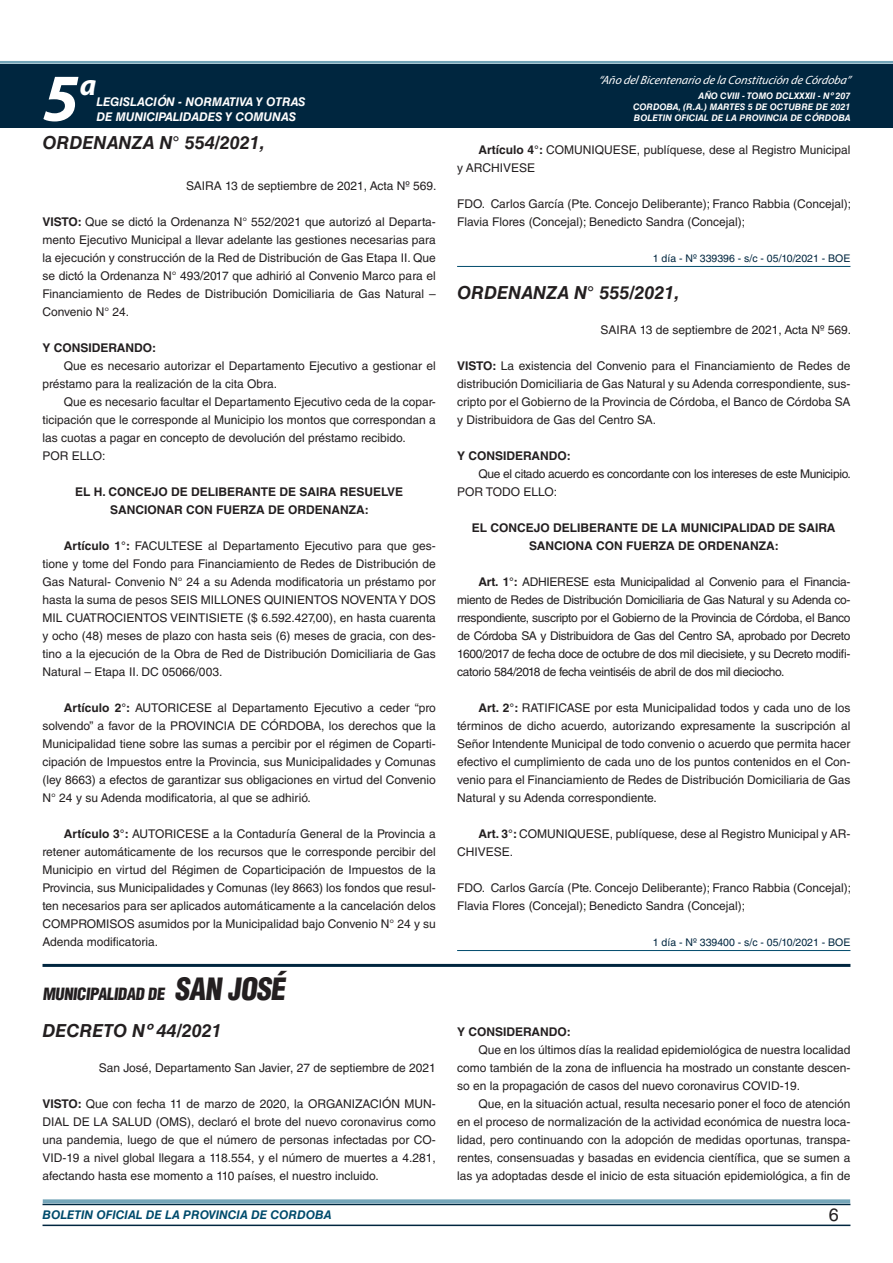
<style>
.page{position:relative;width:893px;height:1263px;background:#fff}
.page>*{position:absolute;margin:0;border:0;box-sizing:border-box;transform-origin:0 0}
.t1{font:italic 700 67.5px "Myriad Pro";color:#fff}
.t2{font:italic 700 30px "Myriad Pro";color:#fff}
.NOMBRE_DE_MINISTERIO{font:italic 700 18px "Helvetica LT Std";color:#231f20}
.t3{font:18px "Helvetica LT Std";color:#231f20}
.BASE{font:900 condensed 16.5px "Helvetica LT Std";color:#231f20}
.BASE-2{font:12px/18px "Helvetica LT Std";color:#231f20;text-align:justify}
.RESUELVE{font:700 12px/18px "Helvetica LT Std";color:#231f20;text-align:center}
.FECHA{font:12px "Helvetica LT Std";color:#231f20}
.BASE-3{font:12px "Helvetica LT Std";letter-spacing:-.025em;color:#231f20}
.t4{font:italic 700 12px "Helvetica LT Std";color:#fff}
.t5{font:italic 12px "Myriad Pro";color:#fff}
.BASE-4{font:700 12px "Helvetica LT Std";color:#231f20}
.t6{font:italic 700 12px "Helvetica LT Std";color:#004b6c}
.FECHA_DE_VENCIMIENTO{font:10.5px "Helvetica LT Std";color:#00263f}
.t7{font:italic 700 9px/10.8px "Helvetica LT Std";color:#fff;text-align:justify}
.s1{font-weight:700}
.s2{font-size:30px}
</style>
<div class="page">
<div style="left:0;top:61px;width:893px;height:6px;background:#fff;opacity:.75"></div>
<div style="left:0;top:64px;width:893px;height:64px;background:#00263f"></div>
<hr style="left:43px;top:1224px;width:807px;height:2px;background:#00263f">
<div style="left:42px;top:1198px;width:809px;height:8px;background:#fff;opacity:.75"></div>
<hr style="left:457px;top:266px;width:393px;height:1px;background:#004b6c">
<hr style="left:457px;top:950px;width:393px;height:1px;background:#004b6c">
<hr style="left:43px;top:964px;width:807px;height:3px;background:#00263f">
<h1 class="t1" style="left:43px;top:54px;width:38px">5</h1>
<h2 class="t2" style="left:80px;top:66px;width:18px">a</h2>
<p class="t4" style="left:96px;top:95px;width:211px">LEGISLACIÓN - NORMATIVA Y OTRAS</p>
<p class="t4" style="left:96px;top:109px;width:201px">DE MUNICIPALIDADES Y COMUNAS</p>
<p class="NOMBRE_DE_MINISTERIO" style="left:43px;top:131px;width:224px">ORDENANZA N° 554/2021,</p>
<p class="FECHA" style="left:186px;top:179px;width:252px">SAIRA 13 de septiembre de 2021, Acta Nº 569.</p>
<p class="BASE-2" style="left:43px;top:213px;width:395px"><span class="s1">VISTO:</span> Que se dictó la Ordenanza N° 552/2021 que autorizó al Departa&shy;mento Ejecutivo Municipal a llevar adelante las gestiones necesarias para la ejecución y construcción de la Red de Distribución de Gas Etapa II. Que se dictó la Ordenanza N° 493/2017 que adhirió al Convenio Marco para el Financiamiento de Redes de Distribución Domiciliaria de Gas Natural – Convenio N° 24.</p>
<p class="BASE-4" style="left:43px;top:340px;width:115px">Y CONSIDERANDO:</p>
<p class="BASE-2" style="left:43px;top:357px;width:395px;text-indent:21px">Que es necesario autorizar el Departamento Ejecutivo a gestionar el préstamo para la realización de la cita Obra.</p>
<p class="BASE-2" style="left:43px;top:393px;width:395px;text-indent:21px">Que es necesario facultar el Departamento Ejecutivo ceda de la copar&shy;ticipación que le corresponde al Municipio los montos que correspondan a las cuotas a pagar en concepto de devolución del préstamo recibido.</p>
<p class="BASE-2" style="left:43px;top:447px;width:64px">POR ELLO:</p>
<p class="RESUELVE" style="left:75px;top:482px;width:330px">EL H. CONCEJO DE DELIBERANTE DE SAIRA RESUELVE<br>SANCIONAR CON FUERZA DE ORDENANZA:</p>
<p class="BASE-2" style="left:43px;top:537px;width:395px;text-indent:21px"><span class="s1">Artículo 1°:</span> FACULTESE al Departamento Ejecutivo para que ges&shy;tione y tome del Fondo para Financiamiento de Redes de Distribución de Gas Natural- Convenio N° 24 a su Adenda modificatoria un préstamo por hasta la suma de pesos SEIS MILLONES QUINIENTOS NOVENTA Y DOS MIL CUATROCIENTOS VEINTISIETE ($ 6.592.427,00), en hasta cuarenta y ocho (48) meses de plazo con hasta seis (6) meses de gracia, con des&shy;tino a la ejecución de la Obra de Red de Distribución Domiciliaria de Gas Natural – Etapa II. DC 05066/003.</p>
<p class="BASE-2" style="left:43px;top:699px;width:395px;text-indent:21px"><span class="s1">Artículo 2°:</span> AUTORICESE al Departamento Ejecutivo a ceder “pro solvendo” a favor de la PROVINCIA DE CÓRDOBA, los derechos que la Municipalidad tiene sobre las sumas a percibir por el régimen de Coparti&shy;cipación de Impuestos entre la Provincia, sus Municipalidades y Comunas (ley 8663) a efectos de garantizar sus obligaciones en virtud del Convenio N° 24 y su Adenda modificatoria, al que se adhirió.</p>
<p class="BASE-2" style="left:43px;top:825px;width:395px;text-indent:21px"><span class="s1">Artículo 3°:</span> AUTORICESE a la Contaduría General de la Provincia a retener automáticamente de los recursos que le corresponde percibir del Municipio en virtud del Régimen de Coparticipación de Impuestos de la Provincia, sus Municipalidades y Comunas (ley 8663) los fondos que resul&shy;ten necesarios para ser aplicados automáticamente a la cancelación delos COMPROMISOS asumidos por la Municipalidad bajo Convenio N° 24 y su Adenda modificatoria.</p>
<p class="BASE" style="left:43px;top:983px;width:249px">MUNICIPALIDAD DE <span class="s2">SAN JOSÉ</span></p>
<p class="NOMBRE_DE_MINISTERIO" style="left:43px;top:1020px;width:181px">DECRETO Nº 44/2021</p>
<p class="FECHA" style="left:99px;top:1061px;width:338px">San José, Departamento San Javier, 27 de septiembre de 2021</p>
<p class="BASE-2" style="left:43px;top:1095px;width:395px"><span class="s1">VISTO:</span> Que con fecha 11 de marzo de 2020, la ORGANIZACIÓN MUN-DIAL DE LA SALUD (OMS), declaró el brote del nuevo coronavirus como una pandemia, luego de que el número de personas infectadas por CO-VID-19 a nivel global llegara a 118.554, y el número de muertes a 4.281, afectando hasta ese momento a 110 países, el nuestro incluido.</p>
<p class="t5" style="left:598px;top:72px;width:254px">“Año delBicentenario de la Constitución de Córdoba”</p>
<p class="t7" style="left:633px;top:91px;width:219px;text-indent:65px">AÑO CVIII - TOMO DCLXXXII - Nº 207<br>CORDOBA, (R.A.) MARTES 5 DE OCTUBRE DE 2021<br>BOLETIN OFICIAL DE LA PROVINCIA DE CÓRDOBA</p>
<p class="BASE-2" style="left:457px;top:141px;width:395px;text-indent:21px"><span class="s1">Artículo 4°:</span> COMUNIQUESE, publíquese, dese al Registro Municipal y ARCHIVESE</p>
<p class="BASE-2" style="left:457px;top:195px;width:395px">FDO. Carlos García (Pte. Concejo Deliberante); Franco Rabbia (Concejal);<br>Flavia Flores (Concejal); Benedicto Sandra (Concejal);</p>
<p class="FECHA_DE_VENCIMIENTO" style="left:653px;top:252px;width:199px">1 día - Nº 339396 - s/c - 05/10/2021 - BOE</p>
<p class="NOMBRE_DE_MINISTERIO" style="left:457px;top:282px;width:224px">ORDENANZA N° 555/2021,</p>
<p class="FECHA" style="left:601px;top:323px;width:252px">SAIRA 13 de septiembre de 2021, Acta Nº 569.</p>
<p class="BASE-2" style="left:457px;top:357px;width:395px"><span class="s1">VISTO:</span> La existencia del Convenio para el Financiamiento de Redes de distribución Domiciliaria de Gas Natural y su Adenda correspondiente, sus&shy;cripto por el Gobierno de la Provincia de Córdoba, el Banco de Córdoba SA y Distribuidora de Gas del Centro SA.</p>
<p class="BASE-4" style="left:457px;top:448px;width:115px">Y CONSIDERANDO:</p>
<p class="BASE-3" style="left:478px;top:467px;width:374px">Que el citado acuerdo es concordante con los intereses de este Municipio.</p>
<p class="BASE-2" style="left:457px;top:483px;width:101px">POR TODO ELLO:</p>
<p class="RESUELVE" style="left:472px;top:518px;width:365px">EL CONCEJO DELIBERANTE DE LA MUNICIPALIDAD DE SAIRA<br>SANCIONA CON FUERZA DE ORDENANZA:</p>
<p class="BASE-2" style="left:457px;top:573px;width:395px;text-indent:21px"><span class="s1">Art. 1°:</span> ADHIERESE esta Municipalidad al Convenio para el Financia&shy;miento de Redes de Distribución Domiciliaria de Gas Natural y su Adenda co&shy;rrespondiente, suscripto por el Gobierno de la Provincia de Córdoba, el Banco de Córdoba SA y Distribuidora de Gas del Centro SA, aprobado por Decreto 1600/2017 de fecha doce de octubre de dos mil diecisiete, y su Decreto modifi&shy;catorio 584/2018 de fecha veintiséis de abril de dos mil dieciocho.</p>
<p class="BASE-2" style="left:457px;top:699px;width:395px;text-indent:21px"><span class="s1">Art. 2°:</span> RATIFICASE por esta Municipalidad todos y cada uno de los términos de dicho acuerdo, autorizando expresamente la suscripción al Señor Intendente Municipal de todo convenio o acuerdo que permita hacer efectivo el cumplimiento de cada uno de los puntos contenidos en el Con&shy;venio para el Financiamiento de Redes de Distribución Domiciliaria de Gas Natural y su Adenda correspondiente.</p>
<p class="BASE-2" style="left:457px;top:825px;width:395px;text-indent:21px"><span class="s1">Art. 3°:</span> COMUNIQUESE, publíquese, dese al Registro Municipal y AR-<br>CHIVESE.</p>
<p class="BASE-2" style="left:457px;top:879px;width:395px">FDO. Carlos García (Pte. Concejo Deliberante); Franco Rabbia (Concejal);<br>Flavia Flores (Concejal); Benedicto Sandra (Concejal);</p>
<p class="FECHA_DE_VENCIMIENTO" style="left:653px;top:936px;width:199px">1 día - Nº 339400 - s/c - 05/10/2021 - BOE</p>
<p class="BASE-4" style="left:457px;top:1024px;width:115px">Y CONSIDERANDO:</p>
<p class="BASE-2" style="left:457px;top:1041px;width:395px;text-indent:21px">Que en los últimos días la realidad epidemiológica de nuestra localidad como también de la zona de influencia ha mostrado un constante descen&shy;so en la propagación de casos del nuevo coronavirus COVID-19.</p>
<p class="BASE-2" style="left:457px;top:1095px;width:395px;text-indent:21px">Que, en la situación actual, resulta necesario poner el foco de atención en el proceso de normalización de la actividad económica de nuestra loca&shy;lidad, pero continuando con la adopción de medidas oportunas, transpa&shy;rentes, consensuadas y basadas en evidencia científica, que se sumen a las ya adoptadas desde el inicio de esta situación epidemiológica, a fin de</p>
<p class="t6" style="left:43px;top:1208px;width:290px">BOLETIN OFICIAL DE LA PROVINCIA DE CORDOBA</p>
<h3 class="t3" style="left:829px;top:1204px;width:12px">6</h3>
</div>
